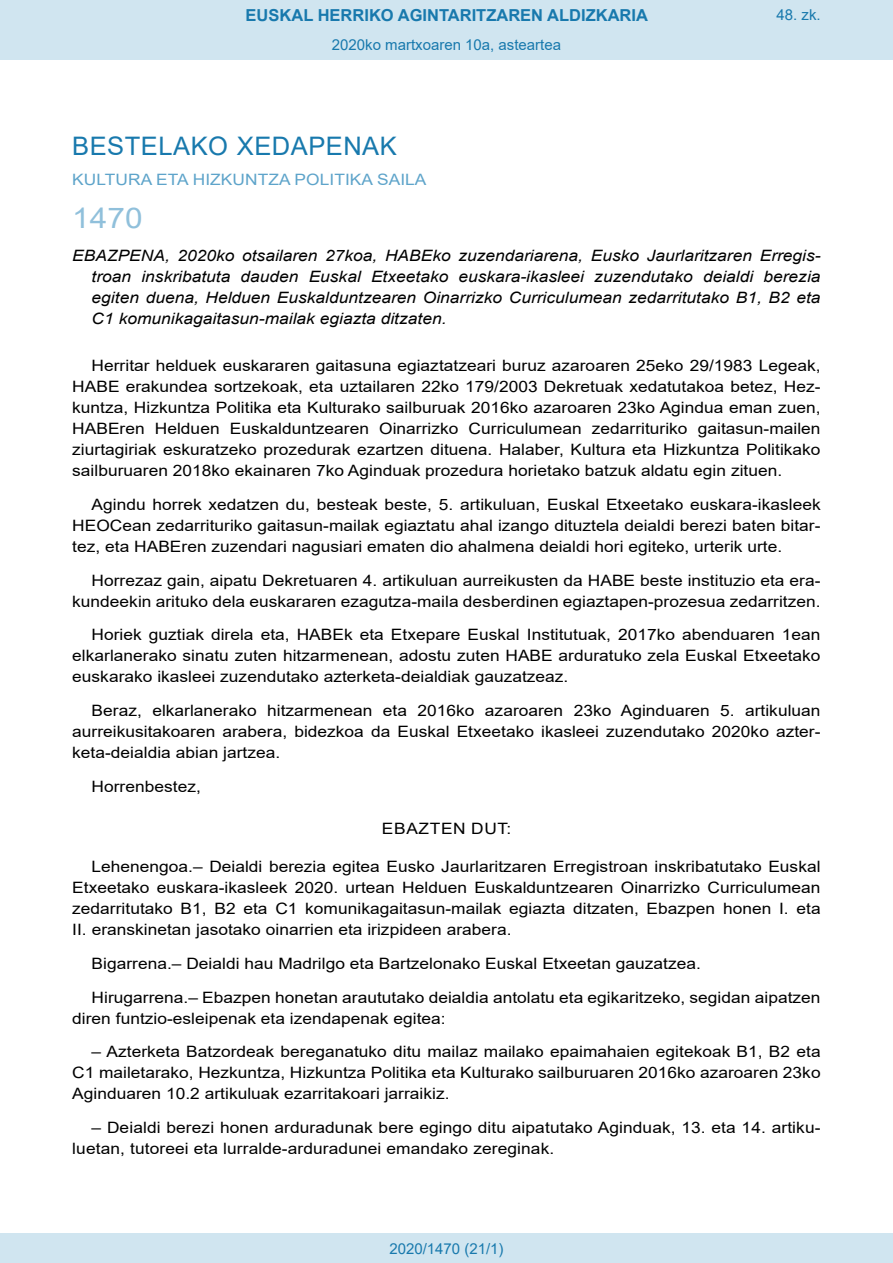
<style>
.page{position:relative;width:893px;height:1263px;background:#fff}
.page>*{position:absolute;margin:0;border:0;box-sizing:border-box;transform-origin:0 0}
.BOPVOrden{font:28.5px "Arial";color:#90c0db;scale:1.11 1}
.BOPVSeccion{font:25.5px "Arial";letter-spacing:.02em;color:#1879ad}
.t1{font:700 16.5px "Arial";color:#1879ad}
.BOPVDetalle{font:15.6px/21px "Arial";color:#000;text-align:justify;scale:1.11 1}
.BOPVTitulo{font:italic 15.6px/21px "Arial";color:#000;text-align:justify;scale:1.11 1}
.BOPVOrganismo{font:15.6px "Arial";letter-spacing:.005em;color:#5ea4ca;scale:1.11 1}
.BOPVClave{font:15.6px "Arial";letter-spacing:.035em;color:#000;scale:1.11 1}
.Paginacion_Centro{font:15px "Arial";color:#1879ad}
</style>
<div class="page">
<div style="left:0;top:0;width:893px;height:60px;background:#d0e5f0"></div>
<div style="left:0;top:1233px;width:893px;height:30px;background:#d0e5f0"></div>
<p class="t1" style="left:246px;top:3px;width:404px">EUSKAL HERRIKO AGINTARITZAREN ALDIZKARIA</p>
<p class="Paginacion_Centro" style="left:332px;top:35px;width:231px">2020ko martxoaren 10a, asteartea</p>
<p class="Paginacion_Centro" style="left:776px;top:5px;width:46px">48. zk.</p>
<p class="BOPVSeccion" style="left:72px;top:128px;width:326px">BESTELAKO XEDAPENAK</p>
<p class="BOPVOrganismo" style="left:72px;top:169px;width:321px">KULTURA ETA HIZKUNTZA POLITIKA SAILA</p>
<p class="BOPVOrden" style="left:72px;top:198px;width:65px">1470</p>
<p class="BOPVTitulo" style="left:92px;top:246px;width:658px;text-indent:-19px">EBAZPENA, 2020ko otsailaren 27koa, HABEko zuzendariarena, Eusko Jaurlaritzaren Erregis&shy;troan inskribatuta dauden Euskal Etxeetako euskara-ikasleei zuzendutako deialdi berezia egiten duena, Helduen Euskalduntzearen Oinarrizko Curriculumean zedarritutako B1, B2 eta C1 komunikagaitasun-mailak egiazta ditzaten.</p>
<p class="BOPVDetalle" style="left:72px;top:355px;width:676px;text-indent:19px">Herritar helduek euskararen gaitasuna egiaztatzeari buruz azaroaren 25eko 29/1983 Legeak, HABE erakundea sortzekoak, eta uztailaren 22ko 179/2003 Dekretuak xedatutakoa betez, Hez&shy;kuntza, Hizkuntza Politika eta Kulturako sailburuak 2016ko azaroaren 23ko Agindua eman zuen, HABEren Helduen Euskalduntzearen Oinarrizko Curriculumean zedarrituriko gaitasun-mailen ziurtagiriak eskuratzeko prozedurak ezartzen dituena. Halaber, Kultura eta Hizkuntza Politikako sailburuaren 2018ko ekainaren 7ko Aginduak prozedura horietako batzuk aldatu egin zituen.</p>
<p class="BOPVDetalle" style="left:72px;top:494px;width:676px;text-indent:19px">Agindu horrek xedatzen du, besteak beste, 5. artikuluan, Euskal Etxeetako euskara-ikasleek HEOCean zedarrituriko gaitasun-mailak egiaztatu ahal izango dituztela deialdi berezi baten bitar&shy;tez, eta HABEren zuzendari nagusiari ematen dio ahalmena deialdi hori egiteko, urterik urte.</p>
<p class="BOPVDetalle" style="left:72px;top:569px;width:676px;text-align:right">Horrezaz gain, aipatu Dekretuaren 4. artikuluan aurreikusten da HABE beste instituzio eta era&shy;kundeekin arituko dela euskararen ezagutza-maila desberdinen egiaztapen-prozesua zedarritzen.</p>
<p class="BOPVDetalle" style="left:72px;top:624px;width:676px;text-indent:19px">Horiek guztiak direla eta, HABEk eta Etxepare Euskal Institutuak, 2017ko abenduaren 1ean elkarlanerako sinatu zuten hitzarmenean, adostu zuten HABE arduratuko zela Euskal Etxeetako euskarako ikasleei zuzendutako azterketa-deialdiak gauzatzeaz.</p>
<p class="BOPVDetalle" style="left:72px;top:700px;width:676px;text-indent:19px">Beraz, elkarlanerako hitzarmenean eta 2016ko azaroaren 23ko Aginduaren 5. artikuluan aurreikusitakoaren arabera, bidezkoa da Euskal Etxeetako ikasleei zuzendutako 2020ko azter&shy;keta-deialdia abian jartzea.</p>
<p class="BOPVDetalle" style="left:92px;top:776px;width:100px">Horrenbestez,</p>
<p class="BOPVClave" style="left:382px;top:818px;width:118px">EBAZTEN DUT:</p>
<p class="BOPVDetalle" style="left:72px;top:856px;width:676px;text-indent:19px">Lehenengoa.– Deialdi berezia egitea Eusko Jaurlaritzaren Erregistroan inskribatutako Euskal Etxeetako euskara-ikasleek 2020. urtean Helduen Euskalduntzearen Oinarrizko Curriculumean zedarritutako B1, B2 eta C1 komunikagaitasun-mailak egiazta ditzaten, Ebazpen honen I. eta II. eranskinetan jasotako oinarrien eta irizpideen arabera.</p>
<p class="BOPVDetalle" style="left:92px;top:953px;width:550px">Bigarrena.– Deialdi hau Madrilgo eta Bartzelonako Euskal Etxeetan gauzatzea.</p>
<p class="BOPVDetalle" style="left:72px;top:986px;width:676px;text-indent:19px">Hirugarrena.– Ebazpen honetan araututako deialdia antolatu eta egikaritzeko, segidan aipatzen diren funtzio-esleipenak eta izendapenak egitea:</p>
<p class="BOPVDetalle" style="left:72px;top:1041px;width:676px;text-indent:19px">– Azterketa Batzordeak bereganatuko ditu mailaz mailako epaimahaien egitekoak B1, B2 eta C1 mailetarako, Hezkuntza, Hizkuntza Politika eta Kulturako sailburuaren 2016ko azaroaren 23ko Aginduaren 10.2 artikuluak ezarritakoari jarraikiz.</p>
<p class="BOPVDetalle" style="left:72px;top:1117px;width:676px;text-indent:19px">– Deialdi berezi honen arduradunak bere egingo ditu aipatutako Aginduak, 13. eta 14. artiku&shy;luetan, tutoreei eta lurralde-arduradunei emandako zereginak.</p>
<p class="Paginacion_Centro" style="left:389px;top:1238px;width:116px">2020/1470 (21/1)</p>
</div>
